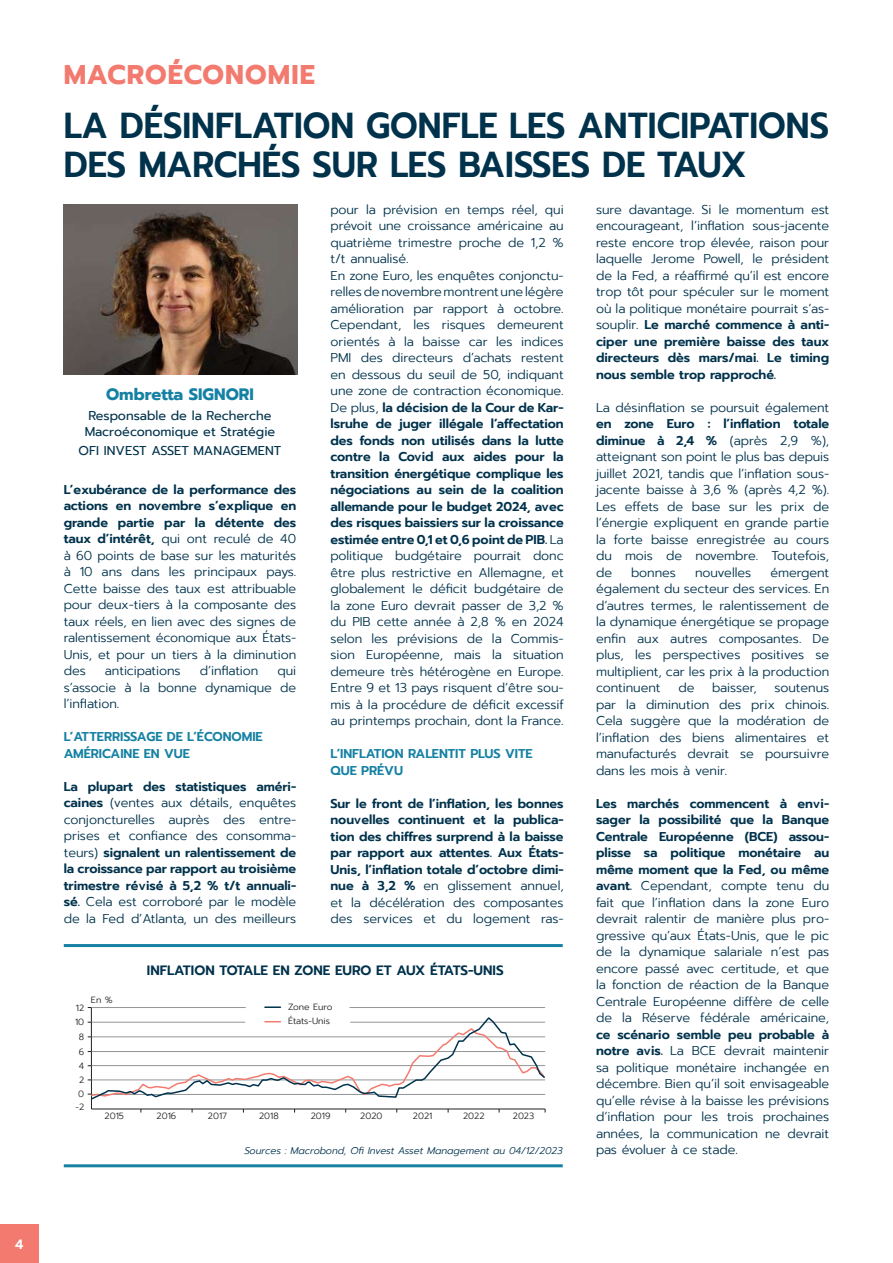
<style>
.page{position:relative;width:893px;height:1263px;background:#fff}
.page>*{position:absolute;margin:0;border:0;box-sizing:border-box;transform-origin:0 0}
.t1{font:600 36px/39px "Prompt";color:#00324c;scale:.95 1}
.t2{font:700 27px "Prompt";letter-spacing:.04em;color:#f37a6e}
.t3{font:700 16.5px "Prompt";color:#1581a3}
.t4{font:600 13.5px "Prompt";color:#00324c}
.t5{font:600 13.5px "Prompt";color:#fff}
.t6{font:300 12.75px/16.5px "Prompt";letter-spacing:-.005em;color:#00324c;text-align:justify}
.t7{font:600 12.75px/16.5px "Prompt";letter-spacing:-.005em;color:#00324c;text-align:justify}
.t8{font:600 12.75px/16.5px "Prompt";letter-spacing:-.005em;color:#1581a3}
.t9{font:12.75px/16.5px "Prompt";color:#00324c}
.t10{font:italic 300 9.75px "Prompt";color:#00324c}
.t11{font:300 9px/14.4px "Prompt";color:#231f20;text-align:center}
.s1{font-weight:600}
.s2{font-weight:300}
</style>
<div class="page">
<div style="left:0;top:1225px;width:38px;height:38px;background:#f37a6e"></div>
<hr style="left:91px;top:1007px;width:1px;height:102px;background:#231f20">
<hr style="left:91px;top:1007px;width:454px;height:1px;background:#939598">
<hr style="left:91px;top:1109px;width:454px;height:1px;background:#231f20">
<div style="left:245px;top:1003px;width:105px;height:26px;background:#fff;border-radius:8px"></div>
<svg style="left:265px;top:1006px;width:15px;height:2px"></svg>
<svg style="left:88px;top:1016px;width:458px;height:84px"></svg>
<hr style="left:64px;top:1164px;width:499px;height:3px;background:#1581a3">
<hr style="left:64px;top:944px;width:499px;height:3px;background:#1581a3">
<img style="left:64px;top:204px;width:234px;height:170px">
<p class="t5" style="left:15px;top:1234px;width:10px">4</p>
<h2 class="t2" style="left:64px;top:54px;width:253px">MACROÉCONOMIE</h2>
<h1 class="t1" style="left:64px;top:106px;width:807px">LA DÉSINFLATION GONFLE LES ANTICIPATIONS<br>DES MARCHÉS SUR LES BAISSES DE TAUX</h1>
<p class="t3" style="left:106px;top:382px;width:149px">Ombretta SIGNORI</p>
<p class="t9" style="left:85px;top:407px;width:192px">Responsable de la Recherche<br>Macroéconomique et Stratégie</p>
<p class="t9" style="left:79px;top:442px;width:204px">OFI INVEST ASSET MANAGEMENT</p>
<p class="t6" style="left:64px;top:481px;width:234px"><span class="s1">L’exubérance de la performance des actions en novembre s’explique en grande partie par la détente des taux d’intérêt,</span> qui ont reculé de 40 à 60 points de base sur les maturités à 10 ans dans les principaux pays.<br>Cette baisse des taux est attribuable pour deux-tiers à la composante des taux réels, en lien avec des signes de ralentissement économique aux États-Unis, et pour un tiers à la diminution des</p>
<p class="t6" style="left:105px;top:662px;width:77px">anticipations</p>
<p class="t6" style="left:200px;top:662px;width:60px">d’inflation</p>
<p class="t6" style="left:64px;top:662px;width:234px;text-indent:214px">qui s’associe à la bonne dynamique de l’inflation.</p>
<p class="t8" style="left:64px;top:728px;width:200px">L’ATTERRISSAGE DE L’ÉCONOMIE<br>AMÉRICAINE EN VUE</p>
<p class="t6" style="left:64px;top:778px;width:234px"><span class="s1">La plupart des statistiques améri&shy;caines</span> (ventes aux détails, enquêtes conjoncturelles auprès des entre&shy;prises et confiance des consomma&shy;teurs) <span class="s1">signalent un ralentissement de la croissance par rapport au troisième trimestre révisé à 5,2 % t/t annuali&shy;sé.</span> Cela est corroboré par le modèle de la Fed d’Atlanta, un des meilleurs</p>
<p class="t6" style="left:330px;top:201px;width:235px;text-align:left">pour la prévision en temps réel, qui prévoit une croissance américaine au quatrième trimestre proche de 1,2 % t/t annualisé.<br>En zone Euro, les enquêtes conjonctu&shy;relles de novembre montrent une légère amélioration par rapport à octobre.<br>Cependant, les risques demeurent orientés à la baisse car les indices PMI des directeurs d’achats restent en dessous du seuil de 50, indiquant une zone de contraction économique.<br>De plus, <span class="s1">la décision de la Cour de Kar&shy;lsruhe de juger illégale l’affectation des fonds non utilisés dans la lutte contre la Covid aux aides pour la transition énergétique complique les négociations au sein de la coalition allemande pour le budget 2024, avec des risques baissiers sur la croissance estimée entre 0,1 et 0,6 point de PIB.</span> La politique budgétaire pourrait donc être plus restrictive en Allemagne, et globalement le déficit budgétaire de la zone Euro devrait passer de 3,2 % du PIB cette année à 2,8 % en 2024 selon les prévisions de la Commis&shy;sion Européenne, mais la situation demeure très hétérogène en Europe.<br>Entre 9 et 13 pays risquent d’être sou&shy;mis à la procédure de déficit excessif au printemps prochain, dont la France.</p>
<p class="t8" style="left:331px;top:745px;width:204px">L’INFLATION RALENTIT PLUS VITE<br>QUE PRÉVU</p>
<p class="t7" style="left:331px;top:795px;width:235px">Sur le front de l’inflation, les bonnes nouvelles continuent et la publica&shy;tion des chiffres surprend à la baisse par rapport aux attentes. Aux États-Unis, l’inflation totale d’octobre dimi&shy;nue à 3,2 % <span class="s2">en glissement annuel, et la décélération des composantes des services et du logement ras-</span></p>
<p class="t11" style="left:91px;top:992px;width:23px">En %</p>
<p class="t11" style="left:76px;top:1000px;width:10px">12</p>
<p class="t11" style="left:75px;top:1015px;width:11px">10<br>8<br>6<br>4<br>2<br>0</p>
<p class="t11" style="left:75px;top:1100px;width:10px">-2</p>
<p class="t4" style="left:147px;top:960px;width:358px">INFLATION TOTALE EN ZONE EURO ET AUX ÉTATS-UNIS</p>
<p class="t11" style="left:288px;top:999px;width:46px;text-align:left">Zone Euro<br>États-Unis</p>
<p class="t11" style="left:105px;top:1109px;width:21px">2015</p>
<p class="t11" style="left:157px;top:1109px;width:21px">2016</p>
<p class="t11" style="left:208px;top:1109px;width:21px">2017</p>
<p class="t11" style="left:259px;top:1109px;width:21px">2018</p>
<p class="t11" style="left:311px;top:1109px;width:21px">2019</p>
<p class="t11" style="left:360px;top:1109px;width:24px">2020</p>
<p class="t11" style="left:413px;top:1109px;width:21px">2021</p>
<p class="t11" style="left:463px;top:1109px;width:23px">2022</p>
<p class="t11" style="left:513px;top:1109px;width:23px">2023</p>
<p class="t10" style="left:244px;top:1143px;width:320px">Sources : Macrobond, Ofi Invest Asset Management au 04/12/2023</p>
<p class="t6" style="left:596px;top:201px;width:235px">sure davantage. Si le momentum est encourageant, l’inflation sous-jacente reste encore trop élevée, raison pour laquelle Jerome Powell, le président de la Fed, a réaffirmé qu’il est encore trop tôt pour spéculer sur le moment où la politique monétaire pourrait s’as&shy;souplir. <span class="s1">Le marché commence à anti&shy;ciper une première baisse des taux directeurs dès mars/mai. Le timing nous semble trop rapproché.</span></p>
<p class="t6" style="left:596px;top:399px;width:235px">La désinflation se poursuit également</p>
<p class="t6" style="left:596px;top:415px;width:235px"><span class="s1">en zone Euro : l’inflation totale diminue à 2,4 %</span> (après 2,9 %), atteignant son point le plus bas depuis juillet 2021, tandis que l’inflation sous&shy;jacente baisse à 3,6 % (après 4,2 %).<br>Les effets de base sur les prix de l’énergie expliquent en grande partie la forte baisse enregistrée au cours du mois de novembre. Toutefois, de</p>
<p class="t6" style="left:631px;top:564px;width:46px">bonnes</p>
<p class="t6" style="left:695px;top:564px;width:57px">nouvelles</p>
<p class="t6" style="left:596px;top:564px;width:235px;text-indent:174px">émergent également du secteur des services. En d’autres termes, le ralentissement de la dynamique énergétique se propage enfin aux autres composantes. De plus, les perspectives positives se multiplient, car les prix à la production continuent</p>
<p class="t6" style="left:678px;top:679px;width:18px">de</p>
<p class="t6" style="left:712px;top:679px;width:46px">baisser,</p>
<p class="t6" style="left:596px;top:679px;width:235px;text-indent:179px">soutenus par la diminution des prix chinois.<br>Cela suggère que la modération de l’inflation des biens alimentaires et manufacturés devrait se poursuivre dans les mois à venir.</p>
<p class="t6" style="left:596px;top:795px;width:235px"><span class="s1">Les marchés commencent à envi&shy;sager la possibilité que la Banque Centrale Européenne (BCE) assou&shy;plisse sa politique monétaire au même moment que la Fed, ou même avant.</span> Cependant, compte tenu du fait que l’inflation dans la zone Euro devrait ralentir de manière plus pro&shy;gressive qu’aux États-Unis, que le pic de la dynamique salariale n’est pas encore passé avec certitude, et que la fonction de réaction de la Banque Centrale Européenne diffère de celle de la Réserve fédérale américaine,</p>
<p class="t6" style="left:596px;top:1026px;width:235px"><span class="s1">ce scénario semble peu probable à notre avis.</span> La BCE devrait maintenir sa politique monétaire inchangée en décembre. Bien qu’il soit envisageable qu’elle révise à la baisse les prévisions d’inflation pour les trois prochaines années, la communication ne devrait pas évoluer à ce stade.</p>
</div>
